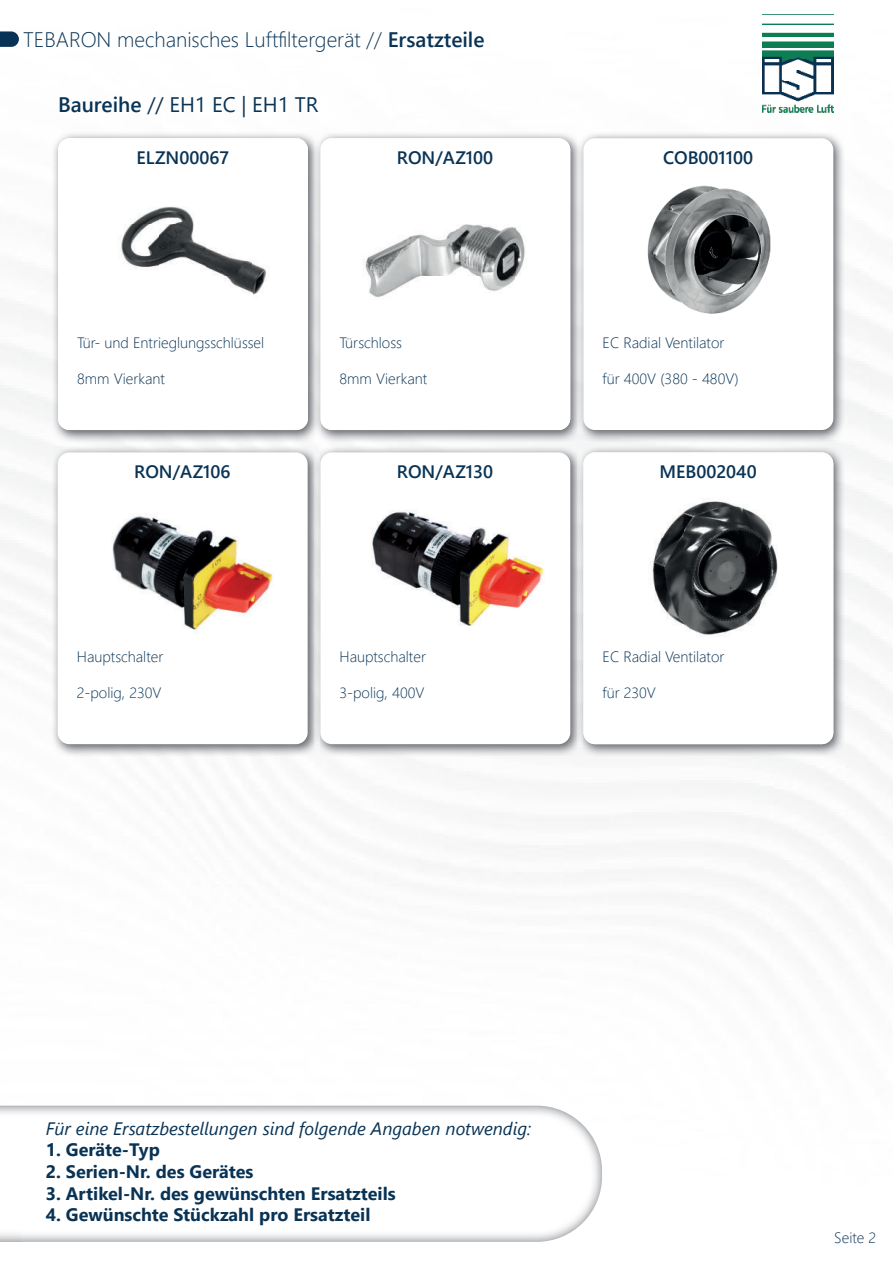
<style>
.page{position:relative;width:893px;height:1263px;background:#fff}
.page>*{position:absolute;margin:0;border:0;box-sizing:border-box;transform-origin:0 0}
.t1{font:300 21px "Segoe UI";color:#093355}
.t2{font:21px "Segoe UI";color:#093355}
.t3{font:700 18px "Segoe UI";color:#093355}
.t4{font:600 18px "Segoe UI";color:#093355}
.t5{font:italic 18px "Segoe UI";color:#093355}
.t6{font:300 15px "Segoe UI";color:#093355}
.s1{font-weight:600}
</style>
<div class="page">
<img style="left:0;top:14px;width:893px;height:1092px">
<img style="left:763px;top:15px;width:70px;height:97px">
<img style="left:52px;top:132px;width:262px;height:311px">
<div style="left:58px;top:138px;width:250px;height:292px;background:#fff;border-radius:12px"></div>
<img style="left:120px;top:206px;width:146px;height:89px">
<svg style="left:0;top:31px;width:19px;height:16px"></svg>
<img style="left:51px;top:446px;width:263px;height:311px">
<div style="left:58px;top:452px;width:250px;height:292px;background:#fff;border-radius:12px"></div>
<img style="left:112px;top:514px;width:162px;height:117px">
<img style="left:320px;top:446px;width:526px;height:311px">
<img style="left:314px;top:446px;width:6px;height:311px">
<div style="left:320px;top:452px;width:250px;height:292px;background:#fff;border-radius:12px"></div>
<img style="left:372px;top:510px;width:172px;height:116px">
<img style="left:583px;top:132px;width:263px;height:311px">
<div style="left:583px;top:138px;width:250px;height:292px;background:#fff;border-radius:12px"></div>
<img style="left:647px;top:185px;width:124px;height:129px">
<img style="left:0;top:1106px;width:602px;height:136px">
<img style="left:0;top:1226px;width:21px;height:16px">
<img style="left:577px;top:446px;width:6px;height:311px">
<div style="left:583px;top:452px;width:250px;height:292px;background:#fff;border-radius:12px"></div>
<img style="left:652px;top:498px;width:126px;height:138px">
<img style="left:320px;top:132px;width:257px;height:311px">
<img style="left:314px;top:132px;width:6px;height:311px">
<img style="left:577px;top:132px;width:6px;height:311px">
<div style="left:320px;top:138px;width:250px;height:292px;background:#fff;border-radius:12px"></div>
<img style="left:363px;top:224px;width:162px;height:74px">
<h1 class="t1" style="left:23px;top:31px;width:463px">TEBARON mechanisches Luftfiltergerät // <span class="s1">Ersatzteile</span></h1>
<h1 class="t2" style="left:58px;top:96px;width:262px"><span class="s1">Baureihe</span> // EH1 EC | EH1 TR</h1>
<p class="t4" style="left:136px;top:151px;width:94px">ELZN00067</p>
<p class="t4" style="left:397px;top:151px;width:98px">RON/AZ100</p>
<p class="t4" style="left:663px;top:151px;width:91px">COB001100</p>
<p class="t6" style="left:77px;top:336px;width:189px">Tür- und Entrieglungsschlüssel</p>
<p class="t6" style="left:77px;top:372px;width:89px">8mm Vierkant</p>
<p class="t6" style="left:340px;top:336px;width:64px">Türschloss</p>
<p class="t6" style="left:340px;top:372px;width:89px">8mm Vierkant</p>
<p class="t6" style="left:603px;top:336px;width:123px">EC Radial Ventilator</p>
<p class="t6" style="left:603px;top:372px;width:138px">für 400V (380 - 480V)</p>
<p class="t4" style="left:134px;top:466px;width:98px">RON/AZ106</p>
<p class="t4" style="left:397px;top:466px;width:98px">RON/AZ130</p>
<p class="t4" style="left:659px;top:466px;width:99px">MEB002040</p>
<p class="t6" style="left:77px;top:642px;width:88px">Hauptschalter</p>
<p class="t6" style="left:77px;top:678px;width:86px">2-polig, 230V</p>
<p class="t6" style="left:340px;top:642px;width:88px">Hauptschalter</p>
<p class="t6" style="left:340px;top:678px;width:86px">3-polig, 400V</p>
<p class="t6" style="left:603px;top:650px;width:123px">EC Radial Ventilator</p>
<p class="t6" style="left:603px;top:686px;width:55px">für 230V</p>
<p class="t5" style="left:46px;top:1121px;width:487px">Für eine Ersatzbestellungen sind folgende Angaben notwendig:</p>
<p class="t3" style="left:46px;top:1143px;width:116px">1. Geräte-Typ</p>
<p class="t3" style="left:46px;top:1164px;width:209px">2. Serien-Nr. des Gerätes</p>
<p class="t3" style="left:46px;top:1186px;width:351px">3. Artikel-Nr. des gewünschten Ersatzteils</p>
<p class="t3" style="left:46px;top:1207px;width:326px">4. Gewünschte Stückzahl pro Ersatzteil</p>
<p class="t6" style="left:834px;top:1231px;width:43px">Seite 2</p>
</div>
